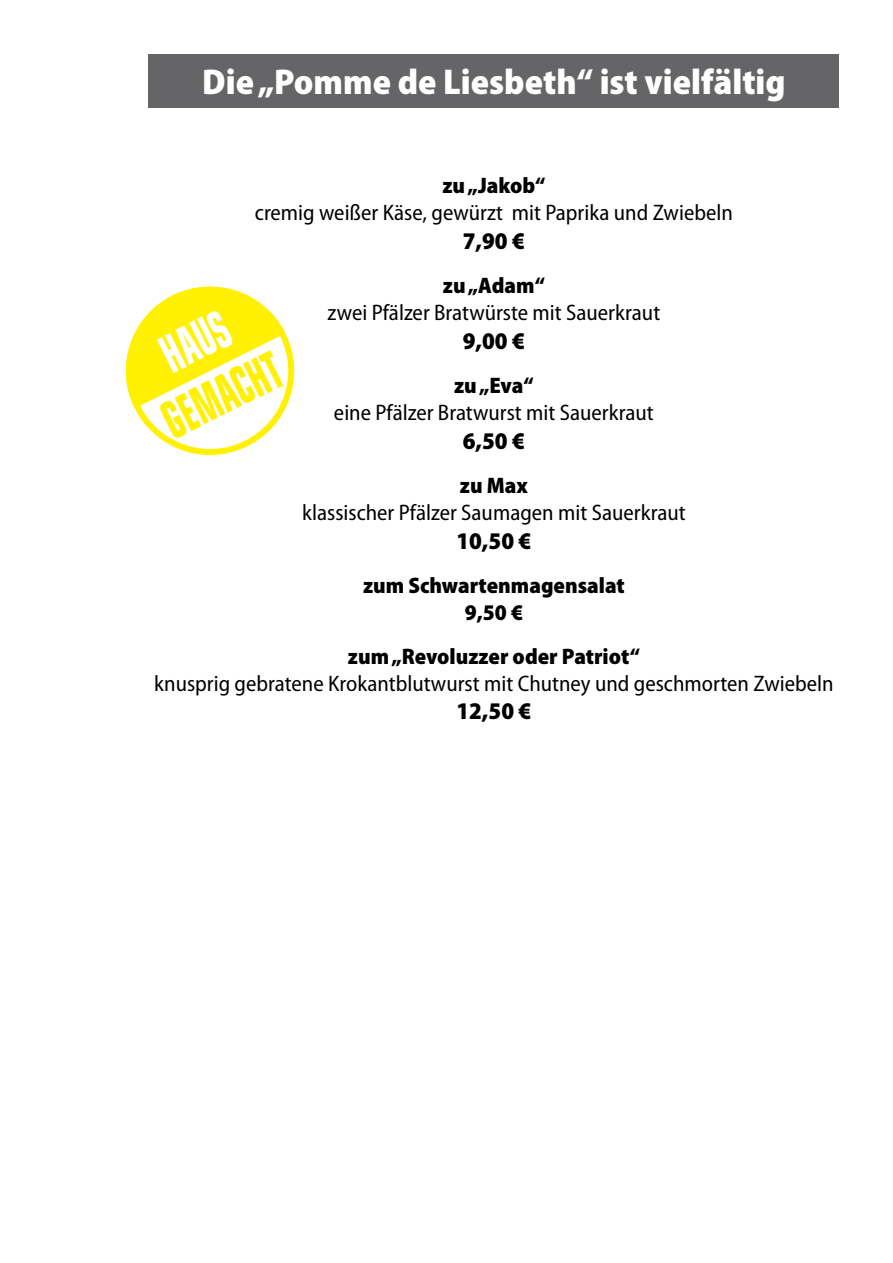
<style>
.page{position:relative;width:893px;height:1263px;background:#fff}
.page>*{position:absolute;margin:0;border:0;box-sizing:border-box;transform-origin:0 0}
.t1{font:700 condensed 51.6px "Eurostile LT Std";color:#fff101;scale:.66 1}
.t2{font:700 condensed 51.6px "Eurostile LT Std";color:#fff;scale:.66 1}
.t3{font:900 semi-condensed 36px "Myriad Pro";color:#fff}
.t4{font:900 semi-condensed 24px "Myriad Pro";color:#000}
.t5{font:semi-condensed 22.5px "Myriad Pro";color:#000}
.t6{font:900 semi-condensed 22.5px/27px "Myriad Pro";color:#000;text-align:center}
</style>
<div class="page">
<div style="left:149px;top:54px;width:690px;height:53px;background:#656568"></div>
<svg style="left:125px;top:286px;width:170px;height:169px"></svg>
<h2 class="t3" style="left:202px;top:58px;width:585px">Die „Pomme de Liesbeth“ ist vielfältig</h2>
<p class="t6" style="left:442px;top:171px;width:104px">zu „Jakob“</p>
<p class="t5" style="left:255px;top:199px;width:479px">cremig weißer Käse, gewürzt mit Paprika und Zwiebeln</p>
<p class="t4" style="left:463px;top:225px;width:64px">7,90 €</p>
<p class="t6" style="left:443px;top:271px;width:104px">zu „Adam“</p>
<p class="t5" style="left:328px;top:299px;width:334px">zwei Pfälzer Bratwürste mit Sauerkraut</p>
<p class="t4" style="left:463px;top:325px;width:64px">9,00 €</p>
<p class="t6" style="left:454px;top:371px;width:81px">zu „Eva“</p>
<p class="t5" style="left:334px;top:399px;width:321px">eine Pfälzer Bratwurst mit Sauerkraut</p>
<p class="t4" style="left:463px;top:425px;width:64px">6,50 €</p>
<p class="t6" style="left:460px;top:471px;width:70px">zu Max</p>
<p class="t5" style="left:302px;top:498px;width:385px">klassischer Pfälzer Saumagen mit Sauerkraut</p>
<p class="t4" style="left:456px;top:525px;width:77px">10,50 €</p>
<p class="t6" style="left:363px;top:571px;width:263px">zum Schwartenmagensalat<br>9,50 €</p>
<p class="t6" style="left:348px;top:642px;width:293px">zum „Revoluzzer oder Patriot“</p>
<p class="t5" style="left:154px;top:669px;width:681px">knusprig gebratene Krokantblutwurst mit Chutney und geschmorten Zwiebeln</p>
<p class="t4" style="left:456px;top:695px;width:77px">12,50 €</p>
<h1 class="t2" style="left:150px;top:329px;width:109px;rotate:-26deg">HAUS</h1>
<h1 class="t1" style="left:152px;top:395px;width:194px;rotate:-26deg">GEMACHT</h1>
</div>
